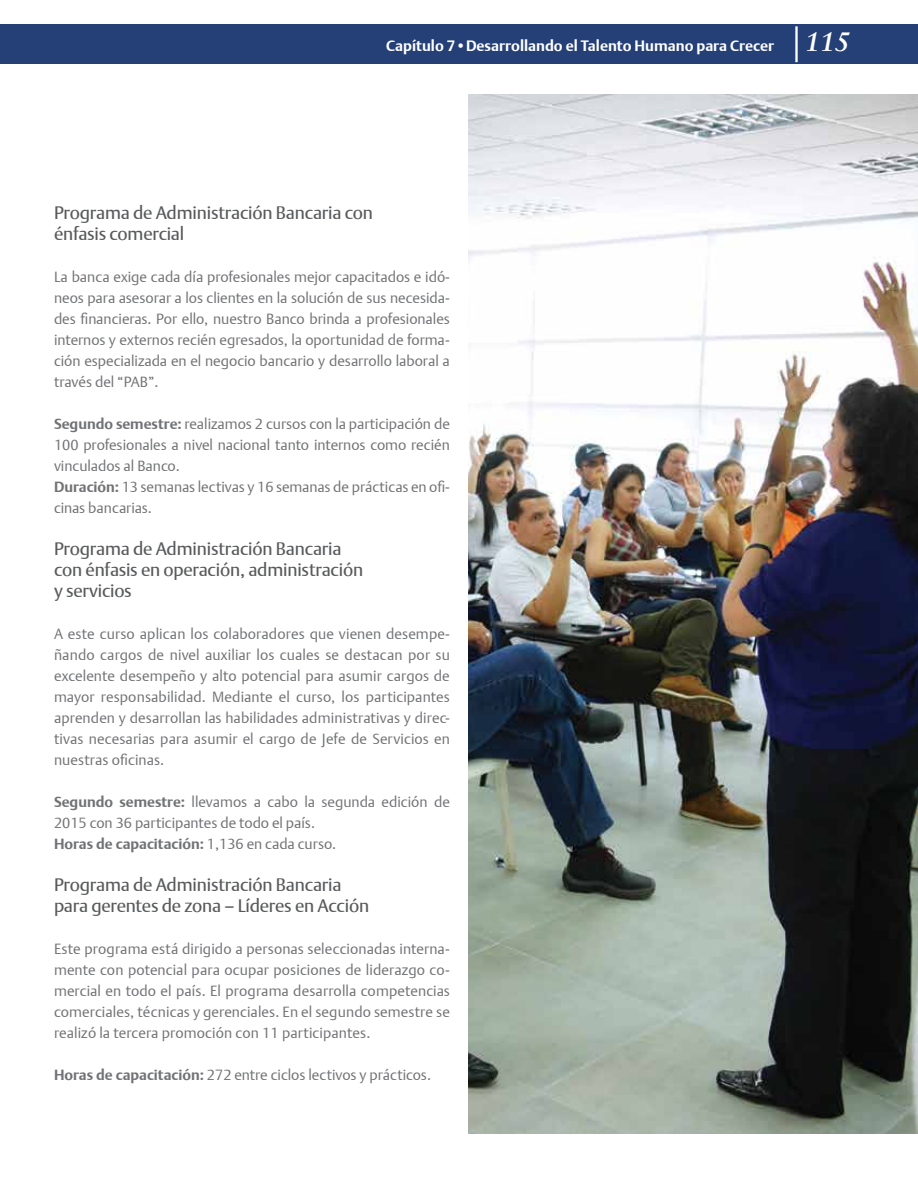
<style>
.page{position:relative;width:918px;height:1188px;background:#fff}
.page>*{position:absolute;margin:0;border:0;box-sizing:border-box;transform-origin:0 0}
.t1{font:18px/21px "DTL Argo T";letter-spacing:-.01em;color:#58595b}
.t2{font:700 15px "DTL Argo T";color:#fff}
.t3{font:14.7px/21px "DTL Argo T Light";color:#717275;text-align:justify}
.t4{font:700 14.7px "DTL Argo T";color:#717275}
.s1{font-family:"Sabon LT Std";font-style:italic;font-size:27px}
.s2{font-family:"DTL Argo T";font-weight:700}
.s3{font-family:"DTL Argo T Light";font-weight:400}
</style>
<div class="page">
<div style="left:0;top:24px;width:918px;height:39px;background:#244077"></div>
<hr style="left:795px;top:26px;width:3px;height:36px;background:#fff">
<img style="left:468px;top:94px;width:450px;height:1040px">
<p class="t2" style="left:386px;top:36px;width:465px">Capítulo 7•Desarrollando el Talento Humano para Crecer <span class="s1">115</span></p>
<p class="t1" style="left:54px;top:202px;width:320px">Programa de Administración Bancaria con énfasis comercial</p>
<p class="t3" style="left:54px;top:266px;width:398px">La banca exige cada día profesionales mejor capacitados e idó&shy;neos para asesorar a los clientes en la solución de sus necesida&shy;des financieras. Por ello, nuestro Banco brinda a profesionales internos y externos recién egresados, la oportunidad de forma&shy;ción especializada en el negocio bancario y desarrollo laboral a través del “PAB”.</p>
<p class="t3" style="left:54px;top:413px;width:398px;text-align:left"><span class="s2">Segundo semestre:</span> realizamos 2 cursos con la participación de 100 profesionales a nivel nacional tanto internos como recién vinculados al Banco.<br><span class="s2">Duración:</span> 13 semanas lectivas y 16 semanas de prácticas en ofi&shy;cinas bancarias.</p>
<p class="t1" style="left:54px;top:538px;width:311px">Programa de Administración Bancaria con énfasis en operación, administración y servicios</p>
<p class="t3" style="left:54px;top:623px;width:398px">A este curso aplican los colaboradores que vienen desempe&shy;ñando cargos de nivel auxiliar los cuales se destacan por su excelente desempeño y alto potencial para asumir cargos de mayor responsabilidad. Mediante el curso, los participantes aprenden y desarrollan las habilidades administrativas y direc&shy;tivas necesarias para asumir el cargo de Jefe de Servicios en nuestras oficinas.</p>
<p class="t3" style="left:54px;top:791px;width:397px"><span class="s2">Segundo semestre:</span> llevamos a cabo la segunda edición de<br>2015 con 36 participantes de todo el país.</p>
<p class="t4" style="left:54px;top:835px;width:284px">Horas de capacitación: <span class="s3">1,136 en cada curso.</span></p>
<p class="t1" style="left:54px;top:874px;width:317px">Programa de Administración Bancaria para gerentes de zona – Líderes en Acción</p>
<p class="t3" style="left:54px;top:938px;width:398px">Este programa está dirigido a personas seleccionadas interna&shy;mente con potencial para ocupar posiciones de liderazgo co&shy;mercial en todo el país. El programa desarrolla competencias comerciales, técnicas y gerenciales. En el segundo semestre se realizó la tercera promoción con 11 participantes.</p>
<p class="t3" style="left:54px;top:1064px;width:379px"><span class="s2">Horas de capacitación:</span> 272 entre ciclos lectivos y prácticos.</p>
</div>
